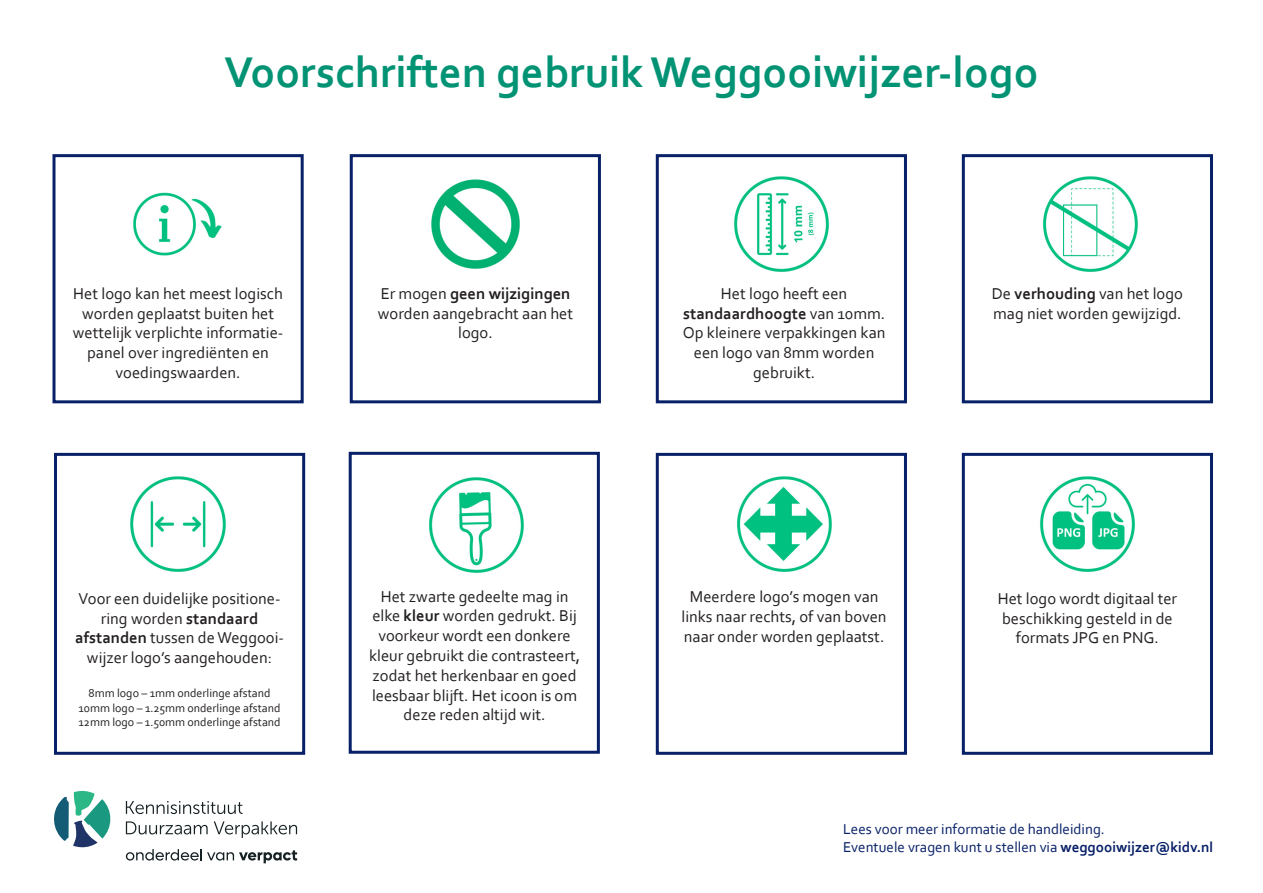
<style>
.page{position:relative;width:1263px;height:893px;background:#fff}
.page>*{position:absolute;margin:0;border:0;box-sizing:border-box;transform-origin:0 0}
.t1{font:700 45px "Corbel";color:#029374}
.t2{font:16.5px/19.8px "Corbel";color:#231f20;text-align:center}
.t3{font:15px/18px "Corbel";color:#072067}
.t4{font:12px "Corbel";color:#231f20}
.s1{font-weight:700}
</style>
<div class="page">
<svg style="left:126px;top:801px;width:171px;height:37px"></svg>
<svg style="left:54px;top:791px;width:57px;height:56px"></svg>
<svg style="left:126px;top:849px;width:171px;height:14px"></svg>
<div style="left:52px;top:154px;width:252px;height:249px;border:3px solid #072067"></div>
<div style="left:350px;top:154px;width:251px;height:249px;border:3px solid #072067"></div>
<div style="left:656px;top:154px;width:251px;height:249px;border:3px solid #072067"></div>
<div style="left:962px;top:154px;width:251px;height:249px;border:3px solid #072067"></div>
<div style="left:54px;top:453px;width:251px;height:302px;border:3px solid #072067"></div>
<div style="left:349px;top:452px;width:251px;height:302px;border:3px solid #072067"></div>
<div style="left:656px;top:453px;width:251px;height:302px;border:3px solid #072067"></div>
<div style="left:962px;top:453px;width:251px;height:302px;border:3px solid #072067"></div>
<img style="left:431px;top:179px;width:89px;height:90px">
<img style="left:133px;top:192px;width:89px;height:64px">
<img style="left:734px;top:176px;width:95px;height:96px">
<img style="left:1043px;top:176px;width:95px;height:96px">
<img style="left:429px;top:477px;width:95px;height:96px">
<img style="left:737px;top:476px;width:95px;height:96px">
<img style="left:1040px;top:476px;width:95px;height:96px">
<img style="left:130px;top:476px;width:96px;height:96px">
<p class="t1" style="left:224px;top:45px;width:816px">Voorschriften gebruik Weggooiwijzer-logo</p>
<p class="t2" style="left:73px;top:283px;width:212px">Het logo kan het meest logisch worden geplaatst buiten het wettelijk verplichte informatie&shy;panel over ingrediënten en voedingswaarden.</p>
<p class="t2" style="left:75px;top:588px;width:210px">Voor een duidelijke positione&shy;ring worden <span class="s1">standaard afstanden</span> tussen de Weggooi&shy;wijzer logo’s aangehouden:</p>
<p class="t4" style="left:89px;top:686px;width:183px">8mm logo – 1mm onderlinge afstand</p>
<p class="t4" style="left:79px;top:700px;width:203px">10mm logo – 1.25mm onderlinge afstand</p>
<p class="t4" style="left:79px;top:715px;width:204px">12mm logo – 1.50mm onderlinge afstand</p>
<p class="t2" style="left:378px;top:283px;width:197px">Er mogen <span class="s1">geen wijzigingen </span>worden aangebracht aan het logo.</p>
<p class="t2" style="left:683px;top:283px;width:204px">Het logo heeft een <span class="s1">standaardhoogte</span> van 10mm.<br>Op kleinere verpakkingen kan een logo van 8mm worden gebruikt.</p>
<p class="t2" style="left:992px;top:283px;width:193px;text-align:left">De <span class="s1">verhouding</span> van het logo mag niet worden gewijzigd.</p>
<p class="t2" style="left:369px;top:586px;width:212px">Het zwarte gedeelte mag in elke <span class="s1">kleur</span> worden gedrukt. Bij voorkeur wordt een donkere kleur gebruikt die contrasteert, zodat het herkenbaar en goed leesbaar blijft. Het icoon is om deze reden altijd wit.</p>
<p class="t2" style="left:682px;top:586px;width:207px">Meerdere logo’s mogen van links naar rechts, of van boven naar onder worden geplaatst.</p>
<p class="t2" style="left:998px;top:588px;width:181px">Het logo wordt digitaal ter beschikking gesteld in de formats JPG en PNG.</p>
<p class="t3" style="left:843px;top:820px;width:372px">Lees voor meer informatie de handleiding.<br>Eventuele vragen kunt u stellen via <span class="s1">weggooiwijzer@kidv.nl</span></p>
</div>
